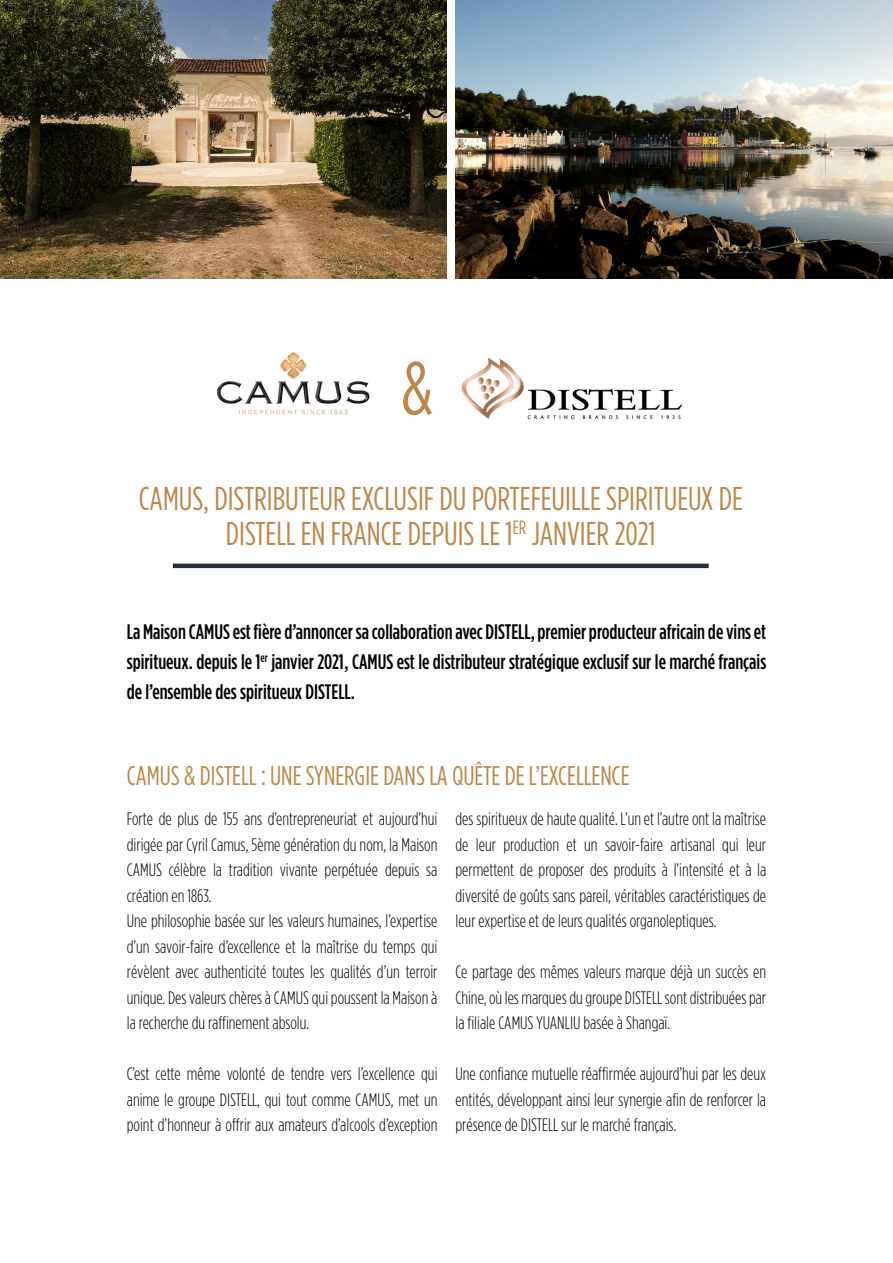
<style>
.page{position:relative;width:893px;height:1263px;background:#fff}
.page>*{position:absolute;margin:0;border:0;box-sizing:border-box;transform-origin:0 0}
.t1{font:75px "Gotham Condensed";color:#bd864b}
.t2{font:33px/34.5px "Gotham Condensed";color:#bd864b;text-align:center}
.t3{font:27px "Gotham Condensed";color:#bd864b}
.t4{font:500 21px/30px "Gotham Condensed";color:#000;text-align:justify}
.t5{font:300 18px/25.5px "Gotham Condensed";color:#000;text-align:justify}
</style>
<div class="page">
<hr style="left:173px;top:564px;width:536px;height:4px;background:#232f3b">
<img style="left:216px;top:352px;width:154px;height:63px">
<img style="left:461px;top:357px;width:222px;height:63px">
<img style="left:455px;top:0;width:438px;height:279px">
<img style="left:0;top:0;width:446px;height:279px">
<h1 class="t1" style="left:401px;top:348px;width:33px">&amp;</h1>
<h2 class="t2" style="left:139px;top:481px;width:606px">CAMUS, DISTRIBUTEUR EXCLUSIF DU PORTEFEUILLE SPIRITUEUX DE<br>DISTELL EN FRANCE DEPUIS LE 1<sup>ER</sup> JANVIER 2021</h2>
<p class="t4" style="left:127px;top:616px;width:641px">La Maison CAMUS est fière d’annoncer sa collaboration avec DISTELL, premier producteur africain de vins et spiritueux. depuis le 1<sup>er</sup> janvier 2021, CAMUS est le distributeur stratégique exclusif sur le marché français de l’ensemble des spiritueux DISTELL.</p>
<h3 class="t3" style="left:127px;top:761px;width:504px">CAMUS &amp; DISTELL : UNE SYNERGIE DANS LA QUÊTE DE L’EXCELLENCE</h3>
<p class="t5" style="left:127px;top:806px;width:312px;text-align:left">Forte de plus de 155 ans d’entrepreneuriat et aujourd’hui dirigée par Cyril Camus, 5ème génération du nom, la Maison CAMUS célèbre la tradition vivante perpétuée depuis sa création en 1863.<br>Une philosophie basée sur les valeurs humaines, l’expertise d’un savoir-faire d’excellence et la maîtrise du temps qui révèlent avec authenticité toutes les qualités d’un terroir unique. Des valeurs chères à CAMUS qui poussent la Maison à la recherche du raffinement absolu.</p>
<p class="t5" style="left:127px;top:1061px;width:312px">C’est cette même volonté de tendre vers l’excellence qui anime le groupe DISTELL, qui tout comme CAMUS, met un point d’honneur à offrir aux amateurs d’alcools d’exception</p>
<p class="t5" style="left:455px;top:806px;width:312px">des spiritueux de haute qualité. L’un et l’autre ont la maîtrise de leur production et un savoir-faire artisanal qui leur permettent de proposer des produits à l’intensité et à la diversité de goûts sans pareil, véritables caractéristiques de leur expertise et de leurs qualités organoleptiques.</p>
<p class="t5" style="left:455px;top:959px;width:312px">Ce partage des mêmes valeurs marque déjà un succès en Chine, où les marques du groupe DISTELL sont distribuées par la filiale CAMUS YUANLIU basée à Shangaï.</p>
<p class="t5" style="left:455px;top:1061px;width:312px">Une confiance mutuelle réaffirmée aujourd’hui par les deux entités, développant ainsi leur synergie afin de renforcer la présence de DISTELL sur le marché français.</p>
</div>
